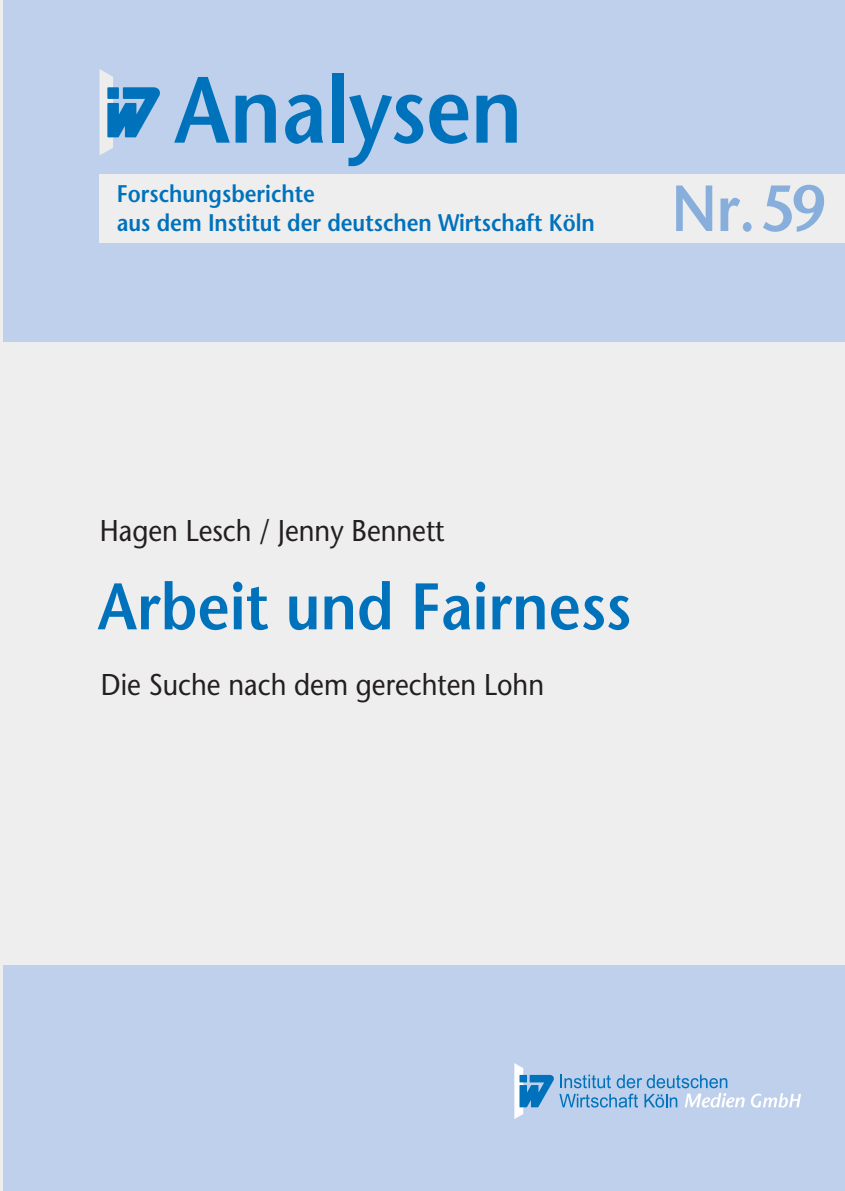
<style>
.page{position:relative;width:845px;height:1191px;background:#eeeeef}
.page>*{position:absolute;margin:0;border:0;box-sizing:border-box;transform-origin:0 0}
.t1{font:600 65.6px "Stone Sans";color:#0072bc;scale:.9 1}
.t2{font:600 65px "Stone Sans";color:#88aedb;scale:.9 1}
.t3{font:30px "Stone Sans";color:#231f20;scale:.9 1}
.t4{font:600 24px/29px "Stone Sans";color:#0072bc;scale:.9 1}
</style>
<div class="page">
<div style="left:4px;top:0;width:841px;height:341px;background:#bed0eb"></div>
<div style="left:100px;top:175px;width:745px;height:68px;background:#eeeeef"></div>
<div style="left:4px;top:965px;width:841px;height:226px;background:#bed0eb"></div>
<svg style="left:99px;top:69px;width:61px;height:86px"></svg>
<svg style="left:174px;top:77px;width:102px;height:66px"></svg>
<svg style="left:285px;top:95px;width:38px;height:49px"></svg>
<div style="left:332px;top:74px;width:11px;height:69px;background:#0072bc"></div>
<svg style="left:348px;top:95px;width:75px;height:71px"></svg>
<svg style="left:429px;top:95px;width:40px;height:49px"></svg>
<svg style="left:476px;top:95px;width:41px;height:48px"></svg>
<svg style="left:751px;top:1093px;width:50px;height:14px"></svg>
<svg style="left:514px;top:1063px;width:230px;height:56px"></svg>
<p class="t4" style="left:117px;top:179px;width:532px">Forschungsberichte<br>aus dem Institut der deutschen Wirtschaft Köln</p>
<h2 class="t2" style="left:671px;top:168px;width:173px">Nr. 59</h2>
<p class="t3" style="left:100px;top:512px;width:384px">Hagen Lesch / Jenny Bennett</p>
<h1 class="t1" style="left:98px;top:565px;width:594px">Arbeit und Fairness</h1>
<p class="t3" style="left:101px;top:666px;width:494px">Die Suche nach dem gerechten Lohn</p>
</div>
